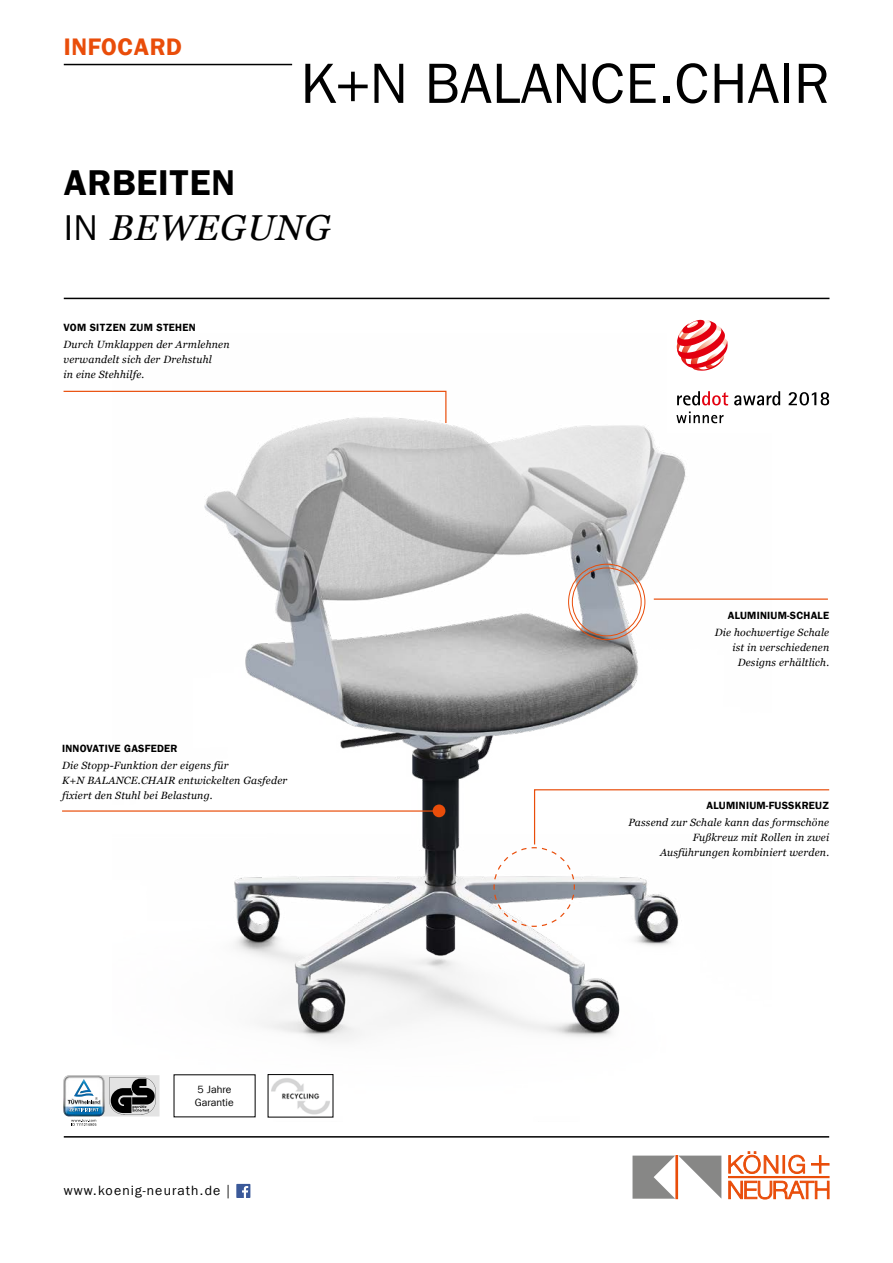
<style>
.page{position:relative;width:893px;height:1263px;background:#fff}
.page>*{position:absolute;margin:0;border:0;box-sizing:border-box;transform-origin:0 0}
.t1{font:57px "Franklin Gothic LT Com";color:#000}
.t2{font:italic 36px "Georgia";letter-spacing:.03em;color:#000}
.t3{font:36px "Franklin Gothic LT Com Dm";letter-spacing:.02em;color:#000}
.t4{font:24px "Franklin Gothic LT Com Dm";letter-spacing:.02em;color:#e94d0a}
.t5{font:13.5px "Franklin Gothic LT Com";letter-spacing:.08em;color:#000}
.t6{font:italic 10.5px/15px "Georgia";letter-spacing:.02em;color:#000}
.t7{font:10.5px "Franklin Gothic LT Com Dm";letter-spacing:.02em;color:#000}
.t8{font:10.5px/13.5px "Franklin Gothic LT Com";color:#000}
.s1{font-family:"Franklin Gothic LT Com";font-style:normal}
</style>
<div class="page">
<hr style="left:64px;top:64px;width:228px;height:1px;background:#000">
<hr style="left:64px;top:1136px;width:765px;height:1px;background:#000">
<hr style="left:64px;top:298px;width:765px;height:1px;background:#000">
<svg style="left:632px;top:1155px;width:89px;height:44px"></svg>
<svg style="left:728px;top:1151px;width:77px;height:23px"></svg>
<svg style="left:728px;top:1181px;width:101px;height:19px"></svg>
<svg style="left:811px;top:1155px;width:18px;height:18px"></svg>
<div style="left:728px;top:1176px;width:101px;height:2px;border:1px solid #e94d0a"></div>
<div style="left:676px;top:1155px;width:2px;height:44px;border:1px solid #e94d0a"></div>
<div style="left:236px;top:1184px;width:14px;height:14px;background:#3b5999"></div>
<svg style="left:242px;top:1186px;width:6px;height:12px"></svg>
<img style="left:173px;top:424px;width:513px;height:694px">
<hr style="left:62px;top:810px;width:374px;height:2px;background:#e94d0a">
<div style="left:568px;top:564px;width:77px;height:76px;border:1px solid #e94d0a;border-radius:50%"></div>
<div style="left:572px;top:568px;width:69px;height:68px;border:1px solid #e94d0a;border-radius:50%"></div>
<hr style="left:654px;top:598px;width:174px;height:2px;background:#e94d0a">
<div style="left:433px;top:804px;width:12px;height:13px;background:#e94d0a;border-radius:50%"></div>
<svg style="left:493px;top:789px;width:337px;height:138px"></svg>
<svg style="left:63px;top:390px;width:384px;height:34px"></svg>
<div style="left:667px;top:310px;width:171px;height:123px;background:#fff"></div>
<svg style="left:677px;top:320px;width:51px;height:51px"></svg>
<svg style="left:676px;top:411px;width:48px;height:12px"></svg>
<svg style="left:677px;top:391px;width:51px;height:14px"></svg>
<svg style="left:734px;top:391px;width:46px;height:14px"></svg>
<svg style="left:789px;top:392px;width:40px;height:13px"></svg>
<div style="left:61px;top:1073px;width:101px;height:54px;background:linear-gradient(to bottom,#ececec,#f9f9f9)"></div>
<svg style="left:63px;top:1075px;width:96px;height:51px"></svg>
<img style="left:270px;top:1076px;width:61px;height:39px">
<div style="left:268px;top:1074px;width:65px;height:43px;border:1px solid #000"></div>
<h3 class="t4" style="left:64px;top:32px;width:120px">INFOCARD</h3>
<h1 class="t1" style="left:300px;top:51px;width:530px">K+N BALANCE.CHAIR</h1>
<h2 class="t3" style="left:64px;top:161px;width:173px">ARBEITEN</h2>
<h2 class="t2" style="left:64px;top:205px;width:268px"><span class="s1">IN</span> BEWEGUNG</h2>
<p class="t7" style="left:64px;top:321px;width:134px">VOM SITZEN ZUM STEHEN</p>
<p class="t6" style="left:64px;top:337px;width:168px">Durch Umklappen der Armlehnen verwandelt sich der Drehstuhl<br>in eine Stehhilfe.</p>
<p class="t7" style="left:62px;top:742px;width:117px">INNOVATIVE GASFEDER</p>
<p class="t6" style="left:62px;top:758px;width:227px">Die Stopp-Funktion der eigens für<br>K+N BALANCE.CHAIR entwickelten Gasfeder fixiert den Stuhl bei Belastung.</p>
<p class="t8" style="left:195px;top:1082px;width:40px">5 Jahre<br>Garantie</p>
<p class="t5" style="left:64px;top:1182px;width:168px">www.koenig-neurath.de |</p>
<p class="t7" style="left:728px;top:609px;width:103px">ALUMINIUM-SCHALE</p>
<p class="t6" style="left:715px;top:625px;width:116px;text-align:right">Die hochwertige Schale ist in verschiedenen<br>Designs erhältlich.</p>
<p class="t7" style="left:706px;top:799px;width:124px">ALUMINIUM-FUSSKREUZ</p>
<p class="t6" style="left:628px;top:815px;width:202px;text-align:right">Passend zur Schale kann das formschöne<br>Fußkreuz mit Rollen in zwei<br>Ausführungen kombiniert werden.</p>
</div>
